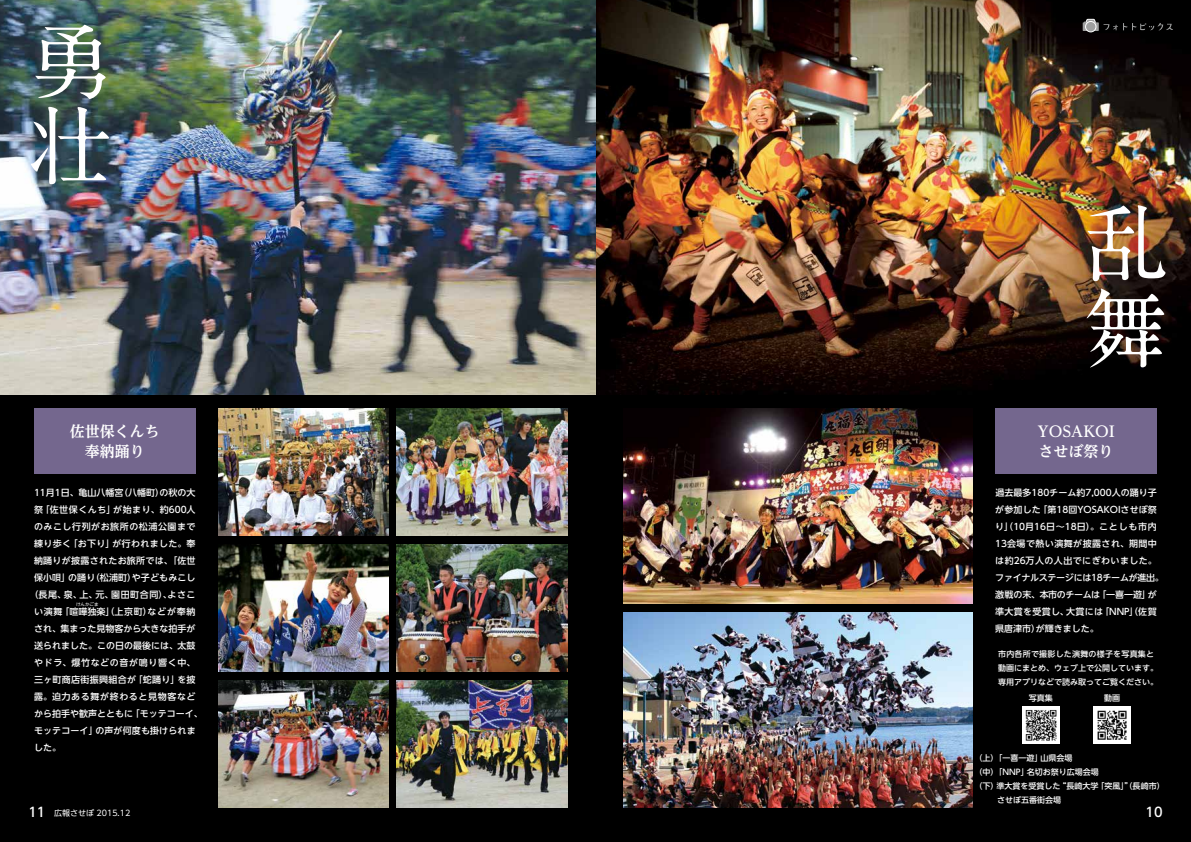
<style>
.page{position:relative;width:1191px;height:842px;background:#fff}
.page>*{position:absolute;margin:0;border:0;box-sizing:border-box;transform-origin:0 0}
.t1{font:700 15px/20px "UD Reimin Pro";letter-spacing:-.085em;color:#fff}
.t2{font:700 15px/20px "UD Reimin Pro";color:#fff;text-align:center}
.t3{font:500 13px "UD Shin Go NT Pro";color:#fff}
.t4{font:500 9px/17px "UD Shin Go NT Pro";letter-spacing:.015em;color:#fff}
.t5{font:500 9px/17px "UD Shin Go NT Pro";letter-spacing:.05em;color:#fff;text-align:center}
.t6{font:500 9px/17px "UD Shin Go NT Pro";letter-spacing:.06em;color:#fff;text-align:right}
.t7{font:500 9px/17px "UD Shin Go NT Pro";letter-spacing:-.035em;color:#fff}
.t8{font:500 9px/17px "UD Shin Go NT Pro";letter-spacing:.085em;color:#fff}
.t9{font:500 9px "UD Shin Go NT Pro";letter-spacing:.035em;color:#fff}
.t10{font:500 9px "UD Shin Go NT Pro";letter-spacing:.075em;color:#fff}
.t11{font:500 9px "UD Shin Go NT Pro";letter-spacing:.07em;color:#fff}
.t12{font:500 9px/17px "UD Shin Go NT Pro";letter-spacing:-.095em;color:#fff}
.t13{font:500 9px "UD Shin Go NT Pro";letter-spacing:-.045em;color:#fff}
.t14{font:500 9px "UD Shin Go NT Pro";letter-spacing:.065em;color:#fff}
.t15{font:500 8px/14px "UD Shin Go NT Pro";color:#fff}
.t16{font:8px "UD Shin Go NT Pro";letter-spacing:-.17em;color:#fff}
.t17{font:4.5px "UD Shin Go NT Pro";color:#fff}
</style>
<div class="page">
<div style="left:604px;top:394px;width:587px;height:448px;background:#000"></div>
<img style="left:604px;top:0;width:587px;height:394px">
<svg style="left:1103px;top:23px;width:70px;height:7px"></svg>
<svg style="left:1082px;top:22px;width:16px;height:9px"></svg>
<svg style="left:1084px;top:19px;width:12px;height:5px"></svg>
<div style="left:1085px;top:21px;width:11px;height:11px;background:#9fa0a0;border-radius:50%"></div>
<div style="left:1085px;top:21px;width:11px;height:11px;border:1px solid #fff;border-radius:50%"></div>
<div style="left:995px;top:408px;width:162px;height:65px;background:#74678e"></div>
<img style="left:1093px;top:707px;width:37px;height:37px">
<img style="left:1022px;top:707px;width:37px;height:37px">
<img style="left:624px;top:408px;width:348px;height:196px">
<img style="left:624px;top:612px;width:348px;height:196px">
<img style="left:1087px;top:205px;width:78px;height:76px">
<svg style="left:1086px;top:289px;width:78px;height:78px"></svg>
<div style="left:0;top:394px;width:604px;height:448px;background:#000"></div>
<img style="left:0;top:0;width:595px;height:394px">
<div style="left:34px;top:408px;width:162px;height:65px;background:#74678e"></div>
<img style="left:218px;top:544px;width:170px;height:128px">
<img style="left:397px;top:680px;width:170px;height:128px">
<img style="left:397px;top:408px;width:170px;height:128px">
<img style="left:397px;top:544px;width:170px;height:128px">
<img style="left:218px;top:680px;width:170px;height:128px">
<img style="left:218px;top:408px;width:170px;height:128px">
<img style="left:35px;top:25px;width:71px;height:74px">
<img style="left:31px;top:107px;width:78px;height:77px">
<h1 class="t2" style="left:70px;top:421px;width:91px">佐世保くんち奉納踊り</h1>
<h1 class="t1" style="left:1037px;top:421px;width:88px">YOSAKOIさせぼ祭り</h1>
<p class="t4" style="left:61px;top:483px;width:64px">日、亀山八幡宮</p>
<p class="t4" style="left:119px;top:483px;width:47px">（八幡町）</p>
<p class="t4" style="left:160px;top:483px;width:37px">の秋の大</p>
<p class="t4" style="left:34px;top:483px;width:31px">1 月1</p>
<p class="t4" style="left:40px;top:483px;width:10px">1</p>
<p class="t6" style="left:34px;top:517px;width:163px">のみこし行列がお旅所の松浦公園までが行われました。奉</p>
<p class="t4" style="left:113px;top:500px;width:78px">が始まり、約600</p>
<p class="t4" style="left:41px;top:500px;width:76px">「佐世保くんち」</p>
<p class="t4" style="left:34px;top:500px;width:11px">祭</p>
<p class="t4" style="left:187px;top:500px;width:10px">人</p>
<p class="t4" style="left:69px;top:534px;width:47px">「お下り」</p>
<p class="t4" style="left:34px;top:534px;width:39px">練り歩く</p>
<p class="t4" style="left:34px;top:551px;width:163px">納踊りが披露されたお旅所では、「佐世</p>
<p class="t4" style="left:132px;top:568px;width:65px">や子どもみこし</p>
<p class="t4" style="left:91px;top:568px;width:47px">（松浦町）</p>
<p class="t4" style="left:34px;top:568px;width:38px">保小唄」</p>
<p class="t4" style="left:68px;top:568px;width:29px">の踊り</p>
<p class="t4" style="left:64px;top:585px;width:19px">泉、</p>
<p class="t4" style="left:29px;top:585px;width:38px">（長尾、</p>
<p class="t4" style="left:163px;top:585px;width:10px">、</p>
<p class="t17" style="left:76px;top:601px;width:24px">けんかごま</p>
<p class="t4" style="left:147px;top:602px;width:50px">などが奉納</p>
<p class="t14" style="left:111px;top:587px;width:86px">園田町合同(よさこ</p>
<p class="t4" style="left:80px;top:585px;width:19px">上、</p>
<p class="t4" style="left:95px;top:585px;width:19px">元、</p>
<p class="t4" style="left:60px;top:602px;width:93px">「喧嘩独楽（上京町）</p>
<p class="t4" style="left:34px;top:602px;width:30px">い演舞</p>
<p class="t4" style="left:34px;top:619px;width:163px">され、集まった見物客から大きな拍手が</p>
<p class="t4" style="left:34px;top:636px;width:163px">送られました。この日の最後には、太鼓</p>
<p class="t10" style="left:34px;top:655px;width:163px">やドラ、爆竹などの音が鳴り響く中、</p>
<p class="t4" style="left:177px;top:670px;width:20px">を披</p>
<p class="t4" style="left:105px;top:602px;width:10px">」</p>
<p class="t9" style="left:34px;top:672px;width:104px">三ヶ町商店街振興組合が</p>
<p class="t11" style="left:34px;top:689px;width:163px">露。迫力ある舞が終わると見物客など</p>
<p class="t4" style="left:131px;top:704px;width:73px">「モッテコーイ、</p>
<p class="t4" style="left:134px;top:670px;width:47px">「蛇踊り」</p>
<p class="t4" style="left:95px;top:704px;width:102px;text-indent:-61px">から拍手や歓声とともに<br>の声が何度も掛けられま</p>
<p class="t4" style="left:34px;top:721px;width:65px">モッテコーイ」した。</p>
<p class="t4" style="left:995px;top:483px;width:101px">過去最多 8 チーム約7</p>
<p class="t4" style="left:1091px;top:483px;width:67px">,00 人の踊り子</p>
<p class="t4" style="left:1031px;top:483px;width:22px">1 0</p>
<p class="t12" style="left:1038px;top:483px;width:120px;text-indent:67px">0<br>「第1 回YOSAKOIさせぼ祭</p>
<p class="t4" style="left:995px;top:500px;width:47px">が参加した</p>
<p class="t8" style="left:995px;top:500px;width:163px;text-indent:67px">8<br>り)「1 月1 日~1 日）。ことしも市内</p>
<p class="t5" style="left:995px;top:517px;width:163px">8<br>1 会場で熱い演舞が披露され、期間中</p>
<p class="t4" style="left:1019px;top:517px;width:10px">0</p>
<p class="t4" style="left:1040px;top:517px;width:10px">6</p>
<p class="t5" style="left:995px;top:534px;width:163px;text-align:left;text-indent:6px">3<br>は約2 万人の人出でにぎわいました。</p>
<p class="t7" style="left:995px;top:551px;width:170px;text-indent:24px">6<br>ファイナルステージには1 チームが進出。</p>
<p class="t4" style="left:1097px;top:568px;width:55px">8<br>「一喜一遊「</p>
<p class="t13" style="left:995px;top:587px;width:106px">激戦の末、本市のチームは</p>
<p class="t4" style="left:1148px;top:585px;width:10px">が</p>
<p class="t4" style="left:1100px;top:602px;width:34px">「NNP</p>
<p class="t9" style="left:995px;top:604px;width:75px">準大賞を受賞し、</p>
<p class="t4" style="left:1129px;top:602px;width:29px">」（佐賀</p>
<p class="t4" style="left:1035px;top:619px;width:64px">が輝きました。</p>
<p class="t4" style="left:1066px;top:602px;width:38px">大賞には</p>
<p class="t4" style="left:995px;top:619px;width:46px">県唐津市）</p>
<p class="t15" style="left:998px;top:647px;width:162px">市内各所で撮影した演舞の様子を写真集と動画にまとめ、ウェブ上で公開しています。専用アプリなどで読み取ってご覧ください。</p>
<p class="t15" style="left:1028px;top:691px;width:25px">写真集</p>
<p class="t15" style="left:1104px;top:691px;width:17px">動画</p>
<p class="t15" style="left:974px;top:751px;width:126px">（上）「一喜一遊」<br>（中）「NNP 名切お祭り広場会場</p>
<p class="t15" style="left:1040px;top:751px;width:33px">山県会場</p>
<p class="t15" style="left:1020px;top:765px;width:10px">」</p>
<p class="t15" style="left:1058px;top:779px;width:41px">“長崎大学</p>
<p class="t15" style="left:1096px;top:779px;width:33px">「突風「</p>
<p class="t15" style="left:974px;top:779px;width:25px">（下）</p>
<p class="t15" style="left:1124px;top:779px;width:41px">”（長崎市(</p>
<p class="t15" style="left:978px;top:793px;width:84px">　　させぼ五番街会場</p>
<p class="t15" style="left:996px;top:779px;width:65px">準大賞を受賞した</p>
<h2 class="t3" style="left:28px;top:801px;width:14px">1</h2>
<p class="t16" style="left:54px;top:806px;width:80px">広報させぼ 2015.12</p>
<h2 class="t3" style="left:37px;top:801px;width:14px">1</h2>
<h2 class="t3" style="left:1145px;top:801px;width:23px">10</h2>
</div>
